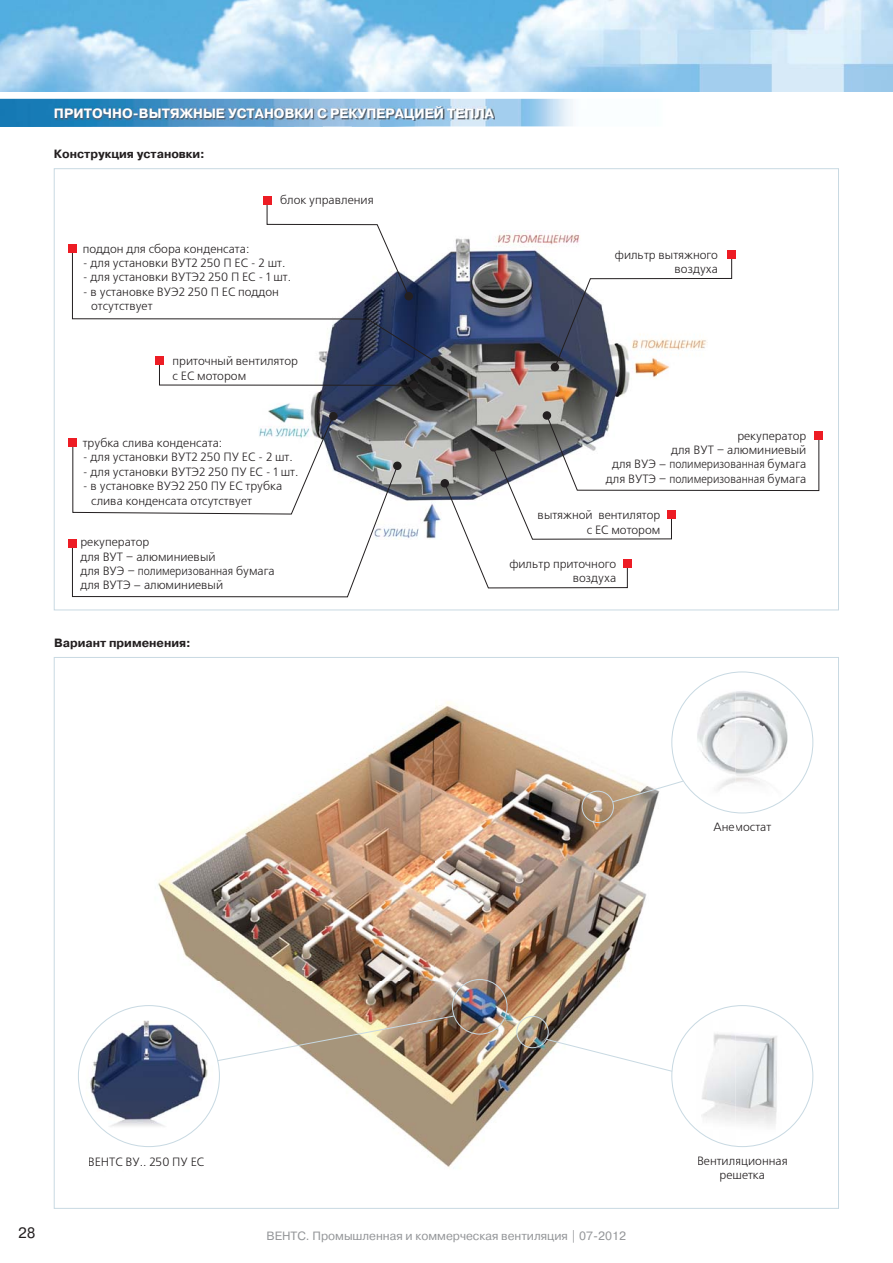
<style>
.page{position:relative;width:893px;height:1263px;background:#fff}
.page>*{position:absolute;margin:0;border:0;box-sizing:border-box;transform-origin:0 0}
.t1{font:15px "Pragmatica C";color:#231f20}
.t2{font:700 13.5px "Pragmatica C";color:#fff}
.t3{font:12px/14.4px "Free Set C";color:#231f20;text-align:right}
.t4{font:12px "Pragmatica C";color:#939598}
.t5{font:700 12px "Pragmatica C";color:#231f20}
</style>
<div class="page">
<img style="left:0;top:0;width:893px;height:92px">
<img style="left:0;top:126px;width:509px;height:1px">
<img style="left:0;top:99px;width:573px;height:27px">
<img style="left:55px;top:107px;width:440px;height:14px">
<img style="left:268px;top:231px;width:398px;height:308px">
<div style="left:543px;top:411px;width:8px;height:9px;background:#231f20;border-radius:50%"></div>
<div style="left:393px;top:462px;width:9px;height:8px;background:#231f20;border-radius:50%"></div>
<div style="left:440px;top:479px;width:9px;height:9px;background:#231f20;border-radius:50%"></div>
<div style="left:409px;top:381px;width:9px;height:9px;background:#231f20;border-radius:50%"></div>
<div style="left:431px;top:357px;width:8px;height:9px;background:#231f20;border-radius:50%"></div>
<div style="left:329px;top:412px;width:9px;height:8px;background:#231f20;border-radius:50%"></div>
<div style="left:551px;top:363px;width:8px;height:8px;background:#231f20;border-radius:50%"></div>
<svg style="left:444px;top:415px;width:375px;height:174px"></svg>
<svg style="left:72px;top:417px;width:326px;height:181px"></svg>
<svg style="left:72px;top:198px;width:364px;height:188px"></svg>
<svg style="left:553px;top:252px;width:179px;height:118px"></svg>
<div style="left:814px;top:431px;width:9px;height:8px;background:#ed1c24"></div>
<div style="left:667px;top:511px;width:9px;height:8px;background:#ed1c24"></div>
<div style="left:623px;top:559px;width:8px;height:9px;background:#ed1c24"></div>
<div style="left:155px;top:357px;width:9px;height:8px;background:#ed1c24"></div>
<div style="left:69px;top:244px;width:8px;height:9px;background:#ed1c24"></div>
<div style="left:69px;top:438px;width:8px;height:9px;background:#ed1c24"></div>
<div style="left:263px;top:196px;width:8px;height:9px;background:#ed1c24"></div>
<div style="left:727px;top:250px;width:9px;height:9px;background:#ed1c24"></div>
<img style="left:106px;top:689px;width:628px;height:341px">
<img style="left:105px;top:1132px;width:30px;height:14px">
<img style="left:186px;top:1030px;width:510px;height:139px">
<img style="left:135px;top:1135px;width:51px;height:12px">
<svg style="left:713px;top:823px;width:21px;height:8px"></svg>
<img style="left:186px;top:1158px;width:2px;height:8px">
<svg style="left:192px;top:1158px;width:12px;height:8px"></svg>
<img style="left:696px;top:1021px;width:96px;height:126px">
<img style="left:84px;top:1045px;width:2px;height:62px">
<img style="left:86px;top:1020px;width:128px;height:112px">
<img style="left:735px;top:691px;width:53px;height:115px">
<img style="left:697px;top:689px;width:38px;height:117px">
<div style="left:582px;top:791px;width:32px;height:32px;border:1px solid #c8d9e2;border-radius:50%"></div>
<div style="left:517px;top:1016px;width:31px;height:32px;border:1px solid #c8d9e2;border-radius:50%"></div>
<div style="left:452px;top:979px;width:55px;height:55px;border:1px solid #c8d9e2;border-radius:50%"></div>
<svg style="left:612px;top:781px;width:72px;height:21px"></svg>
<svg style="left:546px;top:1039px;width:126px;height:33px"></svg>
<svg style="left:217px;top:1016px;width:237px;height:45px"></svg>
<div style="left:68px;top:539px;width:9px;height:9px;background:#ed1c24"></div>
<p class="t2" style="left:54px;top:106px;width:441px">ПРИТОЧНО-ВЫТЯЖНЫЕ УСТАНОВКИ С РЕКУПЕРАЦИЕЙ ТЕПЛА</p>
<p class="t5" style="left:54px;top:148px;width:152px">Конструкция установки:</p>
<p class="t3" style="left:280px;top:195px;width:95px">блок управления</p>
<p class="t3" style="left:83px;top:243px;width:168px">поддон для сбора конденсата:</p>
<p class="t3" style="left:83px;top:257px;width:204px">- для установки ВУТ2 250 П ЕС - 2 шт.</p>
<p class="t3" style="left:83px;top:272px;width:210px">- для установки ВУТЭ2 250 П ЕС - 1 шт.</p>
<p class="t3" style="left:91px;top:286px;width:189px;text-align:left;text-indent:-8px">- в установке ВУЭ2 250 П ЕС поддон отсутствует</p>
<p class="t3" style="left:173px;top:355px;width:127px;text-align:left">приточный вентилятор с ЕС мотором</p>
<p class="t3" style="left:83px;top:437px;width:141px">трубка слива конденсата:</p>
<p class="t3" style="left:83px;top:452px;width:211px">- для установки ВУТ2 250 ПУ ЕС - 2 шт.</p>
<p class="t3" style="left:83px;top:466px;width:217px">- для установки ВУТЭ2 250 ПУ ЕС - 1 шт.</p>
<p class="t3" style="left:91px;top:480px;width:193px;text-align:left;text-indent:-8px">- в установке ВУЭ2 250 ПУ ЕС трубка слива конденсата отсутствует</p>
<p class="t3" style="left:80px;top:536px;width:196px;text-align:left">рекуператор<br>для ВУТ – алюминиевый<br>для ВУЭ – полимеризованная бумага для ВУТЭ – алюминиевый</p>
<p class="t5" style="left:54px;top:637px;width:138px">Вариант применения:</p>
<p class="t3" style="left:88px;top:1156px;width:118px">ВЕНТС ВУ.. 250 ПУ ЕС</p>
<p class="t3" style="left:615px;top:249px;width:105px">фильтр вытяжного воздуха</p>
<p class="t3" style="left:606px;top:430px;width:202px">рекуператор<br>для ВУТ – алюминиевый<br>для ВУЭ – полимеризованная бумага для ВУТЭ – полимеризованная бумага</p>
<p class="t3" style="left:538px;top:509px;width:124px">вытяжной вентилятор с ЕС мотором</p>
<p class="t3" style="left:509px;top:558px;width:108px">фильтр приточного воздуха</p>
<p class="t3" style="left:713px;top:822px;width:59px">Анемостат</p>
<p class="t3" style="left:697px;top:1155px;width:92px;text-align:center">Вентиляционная решетка</p>
<p class="t1" style="left:18px;top:1227px;width:19px">28</p>
<p class="t4" style="left:266px;top:1232px;width:361px">ВЕНТС. Промышленная и коммерческая вентиляция | 07-2012</p>
</div>
